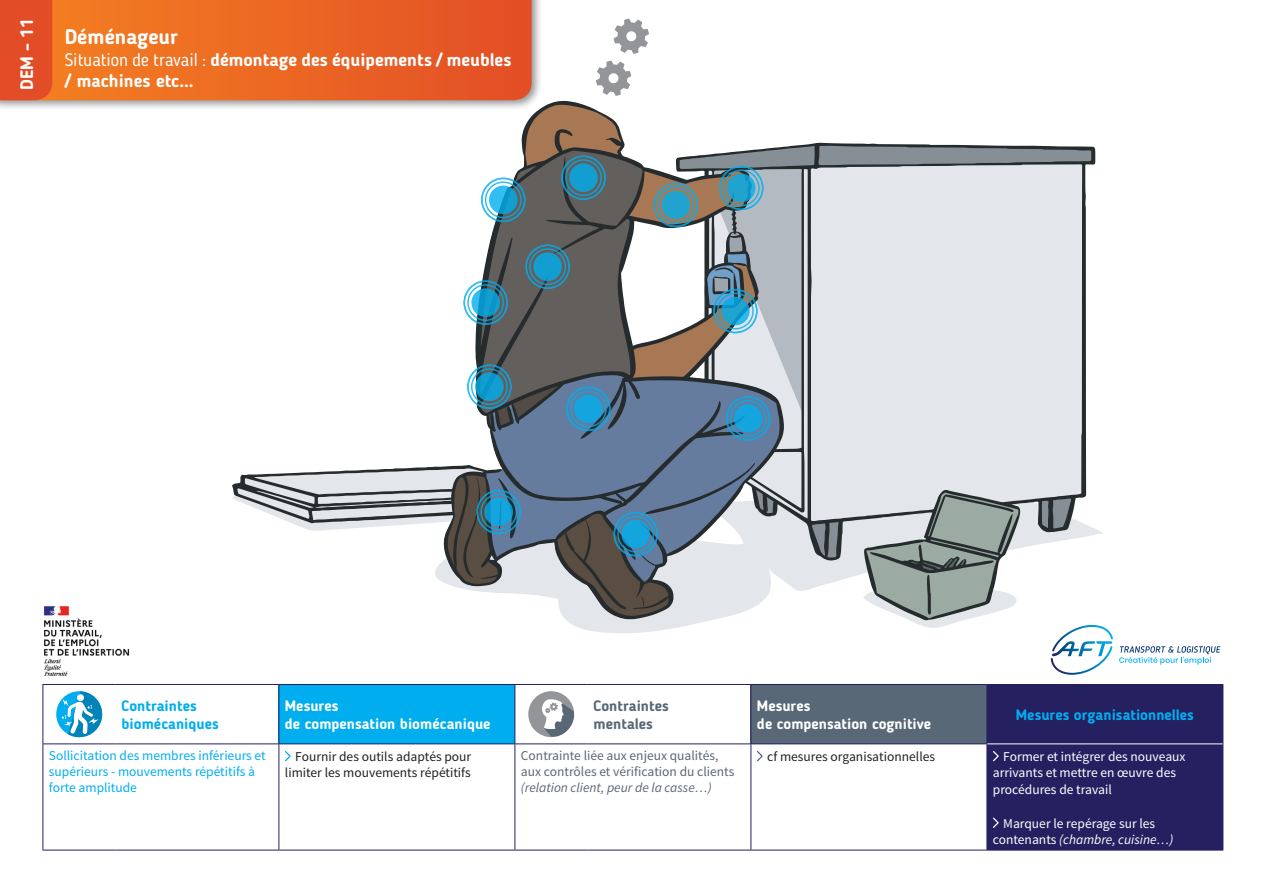
<style>
.page{position:relative;width:1263px;height:893px;background:#fff}
.page>*{position:absolute;margin:0;border:0;box-sizing:border-box;transform-origin:0 0}
.t1{font:700 21px "Blogger Sans";color:#fff}
.t2{font:700 18px "Blogger Sans";color:#fff}
.t3{font:700 15px/18px "Blogger Sans";color:#fff}
.t4{font:700 15px/18px "Blogger Sans";color:#00aeef}
.t5{font:700 15px/18px "Blogger Sans";color:#596877}
.t6{font:13.5px/16.2px "Source Sans Pro";color:#fff}
.t7{font:13.5px/16.2px "Source Sans Pro";color:#231f20;text-align:right}
.t8{font:13.5px/16.2px "Source Sans Pro";color:#00aeef}
.t9{font:13.5px/16.2px "Source Sans Pro";color:#596877}
.t10{font:italic 13.5px "Source Sans Pro";color:#596877}
.s1{font-weight:400}
.s2{font-style:italic}
</style>
<div class="page">
<svg style="left:566px;top:529px;width:537px;height:104px"></svg>
<svg style="left:676px;top:147px;width:419px;height:474px;fill:#e3e6ea"></svg>
<svg style="left:864px;top:491px;width:155px;height:129px;background:#a3acaa"></svg>
<svg style="left:454px;top:101px;width:330px;height:518px"></svg>
<svg style="left:554px;top:463px;width:223px;height:157px;background:#8f98a3"></svg>
<svg style="left:232px;top:465px;width:315px;height:121px"></svg>
<svg style="left:677px;top:143px;width:417px;height:270px;background:#c7cbcf"></svg>
<div style="left:0;top:0;width:543px;height:112px;background:#231f20;opacity:.5"></div>
<svg style="left:52px;top:0;width:479px;height:100px;background:#ea6523"></svg>
<div style="left:0;top:0;width:52px;height:100px;background:#e24c26"></div>
<div style="left:569px;top:163px;width:29px;height:29px;background:#139ed1;border-radius:50%"></div>
<div style="left:565px;top:159px;width:37px;height:37px;border:1px solid #00aeef;border-radius:50%"></div>
<div style="left:561px;top:155px;width:45px;height:45px;border:2px solid #00aeef;border-radius:50%"></div>
<svg style="left:727px;top:174px;width:28px;height:28px"></svg>
<div style="left:723px;top:169px;width:37px;height:37px;border:1px solid #00aeef;border-radius:50%"></div>
<div style="left:719px;top:166px;width:44px;height:44px;border:2px solid #00aeef;border-radius:50%"></div>
<div style="left:661px;top:191px;width:29px;height:28px;background:#21a3d0;border-radius:50%"></div>
<div style="left:657px;top:187px;width:37px;height:36px;border:1px solid #00aeef;border-radius:50%"></div>
<div style="left:654px;top:183px;width:44px;height:44px;border:2px solid #00aeef;border-radius:50%"></div>
<div style="left:734px;top:404px;width:28px;height:29px;background:#14a4de;border-radius:50%"></div>
<div style="left:730px;top:400px;width:36px;height:37px;border:1px solid #00aeef;border-radius:50%"></div>
<div style="left:726px;top:396px;width:44px;height:45px;border:2px solid #00aeef;border-radius:50%"></div>
<svg style="left:484px;top:498px;width:29px;height:28px"></svg>
<div style="left:480px;top:494px;width:37px;height:36px;border:1px solid #00aeef;border-radius:50%"></div>
<div style="left:477px;top:490px;width:44px;height:44px;border:2px solid #00aeef;border-radius:50%"></div>
<svg style="left:621px;top:520px;width:29px;height:28px"></svg>
<div style="left:617px;top:516px;width:37px;height:37px;border:1px solid #00aeef;border-radius:50%"></div>
<div style="left:613px;top:512px;width:45px;height:44px;border:2px solid #00aeef;border-radius:50%"></div>
<div style="left:574px;top:395px;width:29px;height:28px;background:#14a4de;border-radius:50%"></div>
<div style="left:570px;top:390px;width:37px;height:37px;border:1px solid #00aeef;border-radius:50%"></div>
<div style="left:566px;top:387px;width:44px;height:44px;border:2px solid #00aeef;border-radius:50%"></div>
<div style="left:533px;top:252px;width:29px;height:29px;background:#139ed1;border-radius:50%"></div>
<div style="left:529px;top:248px;width:37px;height:37px;border:1px solid #00aeef;border-radius:50%"></div>
<div style="left:525px;top:245px;width:45px;height:44px;border:2px solid #00aeef;border-radius:50%"></div>
<svg style="left:489px;top:186px;width:29px;height:28px"></svg>
<div style="left:485px;top:181px;width:37px;height:37px;border:1px solid #00aeef;border-radius:50%"></div>
<div style="left:481px;top:178px;width:44px;height:44px;border:2px solid #00aeef;border-radius:50%"></div>
<svg style="left:471px;top:288px;width:29px;height:29px"></svg>
<div style="left:467px;top:284px;width:37px;height:37px;border:1px solid #00aeef;border-radius:50%"></div>
<div style="left:463px;top:280px;width:45px;height:45px;border:2px solid #00aeef;border-radius:50%"></div>
<div style="left:475px;top:372px;width:29px;height:29px;background:#139ed1;border-radius:50%"></div>
<div style="left:471px;top:368px;width:37px;height:37px;border:1px solid #00aeef;border-radius:50%"></div>
<div style="left:467px;top:365px;width:45px;height:44px;border:2px solid #00aeef;border-radius:50%"></div>
<svg style="left:721px;top:297px;width:29px;height:28px"></svg>
<div style="left:717px;top:293px;width:37px;height:36px;border:1px solid #00aeef;border-radius:50%"></div>
<div style="left:713px;top:289px;width:44px;height:44px;border:2px solid #00aeef;border-radius:50%"></div>
<div style="left:279px;top:684px;width:236px;height:60px;background:#00aeef"></div>
<div style="left:751px;top:684px;width:236px;height:60px;background:#596877"></div>
<hr style="left:43px;top:684px;width:73px;height:1px;background:#252161">
<hr style="left:43px;top:685px;width:1px;height:58px;background:#252161">
<hr style="left:116px;top:684px;width:163px;height:1px;background:#252161">
<hr style="left:279px;top:684px;width:236px;height:1px;background:#252161">
<hr style="left:279px;top:685px;width:1px;height:58px;background:#252161">
<hr style="left:515px;top:684px;width:72px;height:1px;background:#252161">
<hr style="left:514px;top:685px;width:1px;height:58px;background:#252161">
<hr style="left:587px;top:684px;width:164px;height:1px;background:#252161">
<hr style="left:751px;top:684px;width:236px;height:1px;background:#252161">
<hr style="left:750px;top:685px;width:1px;height:58px;background:#252161">
<hr style="left:986px;top:685px;width:1px;height:58px;background:#252161">
<hr style="left:43px;top:743px;width:73px;height:1px;background:#252161">
<hr style="left:43px;top:744px;width:1px;height:106px;background:#252161">
<hr style="left:116px;top:743px;width:163px;height:1px;background:#252161">
<hr style="left:279px;top:743px;width:236px;height:1px;background:#252161">
<hr style="left:279px;top:744px;width:1px;height:106px;background:#252161">
<hr style="left:515px;top:743px;width:72px;height:1px;background:#252161">
<hr style="left:514px;top:744px;width:1px;height:106px;background:#252161">
<hr style="left:587px;top:743px;width:164px;height:1px;background:#252161">
<hr style="left:751px;top:743px;width:236px;height:1px;background:#252161">
<hr style="left:750px;top:744px;width:1px;height:106px;background:#252161">
<hr style="left:986px;top:744px;width:1px;height:106px;background:#252161">
<hr style="left:43px;top:850px;width:73px;height:1px;background:#252161">
<hr style="left:116px;top:850px;width:163px;height:1px;background:#252161">
<hr style="left:279px;top:850px;width:236px;height:1px;background:#252161">
<hr style="left:515px;top:850px;width:72px;height:1px;background:#252161">
<hr style="left:587px;top:850px;width:164px;height:1px;background:#252161">
<hr style="left:751px;top:850px;width:236px;height:1px;background:#252161">
<hr style="left:987px;top:850px;width:236px;height:1px;background:#252161">
<div style="left:56px;top:691px;width:46px;height:46px;background:#00aeef;border-radius:50%"></div>
<svg style="left:61px;top:691px;width:41px;height:46px"></svg>
<div style="left:528px;top:691px;width:46px;height:46px;background:#939598;border-radius:50%"></div>
<svg style="left:542px;top:699px;width:32px;height:37px"></svg>
<svg style="left:285px;top:751px;width:6px;height:10px"></svg>
<svg style="left:757px;top:751px;width:6px;height:10px"></svg>
<div style="left:987px;top:684px;width:236px;height:166px;background:#252161"></div>
<svg style="left:613px;top:18px;width:36px;height:36px"></svg>
<svg style="left:596px;top:60px;width:35px;height:36px"></svg>
<svg style="left:1051px;top:625px;width:62px;height:50px"></svg>
<svg style="left:1119px;top:646px;width:101px;height:19px"></svg>
<img style="left:44px;top:606px;width:86px;height:70px">
<h2 class="t2" style="left:16px;top:90px;width:73px;rotate:-90deg">DEM - 11</h2>
<h1 class="t1" style="left:65px;top:24px;width:115px">Déménageur</h1>
<h2 class="t2" style="left:65px;top:49px;width:448px"><span class="s1">Situation de travail :</span> démontage des équipements / meubles</h2>
<h2 class="t2" style="left:65px;top:70px;width:130px">/ machines etc…</h2>
<p class="t4" style="left:122px;top:696px;width:99px">Contraintes biomécaniques</p>
<p class="t3" style="left:285px;top:696px;width:207px">Mesures<br>de compensation biomécanique</p>
<p class="t5" style="left:593px;top:696px;width:77px">Contraintes mentales</p>
<p class="t3" style="left:757px;top:696px;width:176px">Mesures<br>de compensation cognitive</p>
<p class="t4" style="left:1016px;top:705px;width:180px">Mesures organisationnelles</p>
<p class="t8" style="left:49px;top:748px;width:218px">Sollicitation des membres inférieurs et supérieurs - mouvements répétitifs à forte amplitude</p>
<p class="t7" style="left:285px;top:749px;width:188px">Fournir des outils adaptés pour limiter les mouvements répétitifs</p>
<p class="t9" style="left:521px;top:748px;width:215px">Contrainte liée aux enjeux qualités, aux contrôles et vérification du clients</p>
<p class="t7" style="left:767px;top:749px;width:169px">cf mesures organisationnelles</p>
<p class="t6" style="left:993px;top:749px;width:194px;text-indent:10px">Former et intégrer des nouveaux arrivants et mettre en œuvre des procédures de travail</p>
<p class="t6" style="left:993px;top:815px;width:182px;text-align:center">Marquer le repérage sur les contenants <span class="s2">(chambre, cuisine…)</span></p>
<p class="t10" style="left:521px;top:780px;width:192px">(relation client, peur de la casse…)</p>
</div>
